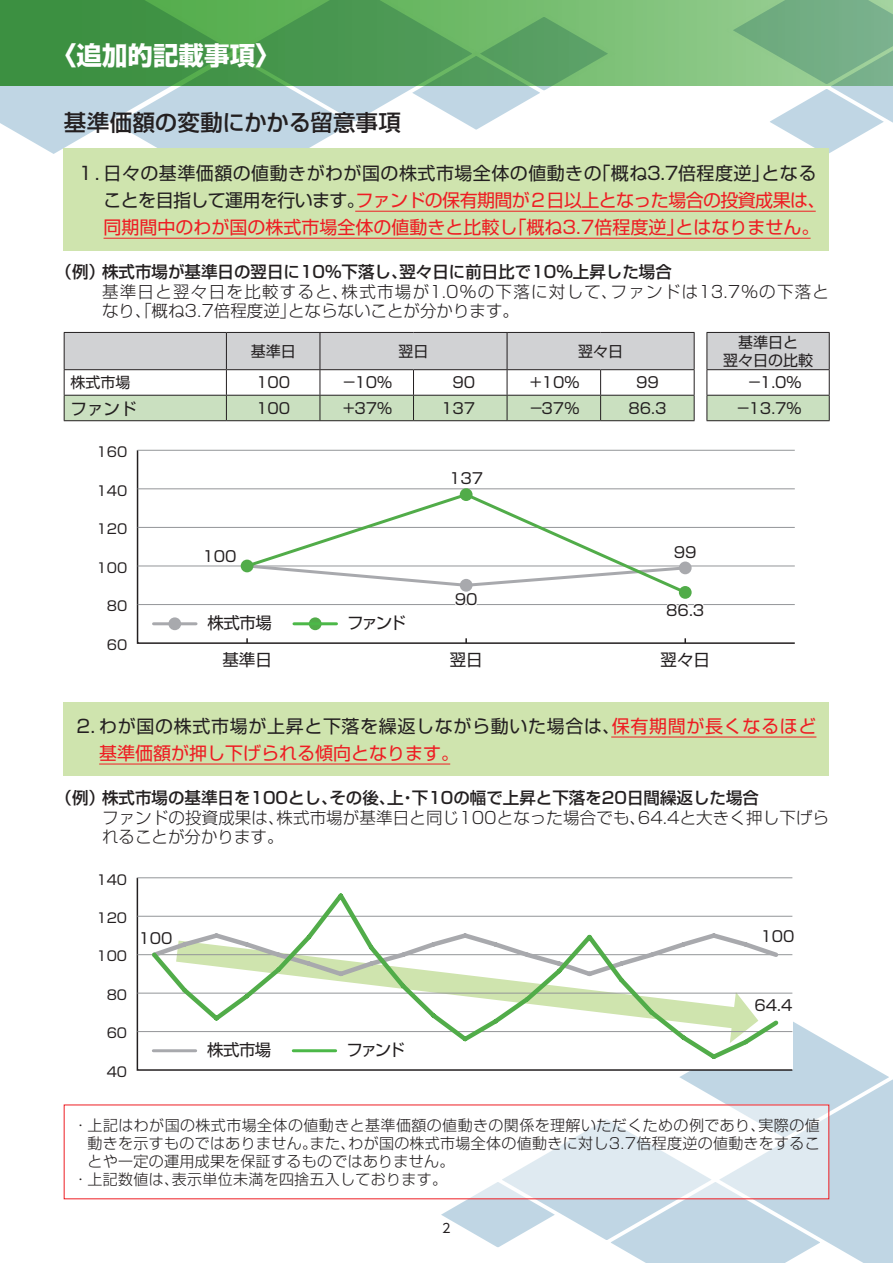
<style>
.page{position:relative;width:893px;height:1263px;background:#fff}
.page>*{position:absolute;margin:0;border:0;box-sizing:border-box;transform-origin:0 0}
.t1{font:700 25.5px "Shin Go Pr 5";color:#fff}
.t2{font:500 22.5px "Shin Go Pr 5";color:#231f20}
.t3{font:18px/27px "Shin Go Pr 5";color:#ee1d23}
.t4{font:18px/27px "Shin Go Pr 5";letter-spacing:.035em;color:#ee1d23}
.t5{font:500 16.5px "Shin Go Pr 5";color:#231f20}
.t6{font:300 16.5px/19.5px "Shin Go Pr 5";letter-spacing:.08em;color:#231f20}
.t7{font:300 16.5px/19.5px "Shin Go Pr 5";letter-spacing:.005em;color:#231f20}
.t8{font:16.5px "Shin Go Pr 5";letter-spacing:-.03em;color:#231f20}
.t9{font:300 15px "Shin Go Pr 5";letter-spacing:.02em;color:#231f20}
.t10{font:15px/18px "Shin Go Pr 5";color:#231f20;text-align:center}
.t11{font:13.5px "Shin Go Pr 5";color:#231f20}
.t12{font:12.75px "UD Shin Go Pro";color:#231f20}
.s1{color:#231f20}
</style>
<div class="page">
<div style="left:0;top:0;width:893px;height:85px;background:#86c580"></div>
<svg style="left:0;top:0;width:615px;height:196px"></svg>
<svg style="left:725px;top:0;width:168px;height:153px"></svg>
<svg style="left:64px;top:332px;width:766px;height:89px"></svg>
<hr style="left:706px;top:420px;width:124px;height:1px;background:#231f20">
<svg style="left:136px;top:449px;width:659px;height:195px"></svg>
<hr style="left:138px;top:604px;width:657px;height:1px;background:#939598">
<hr style="left:138px;top:566px;width:657px;height:1px;background:#939598">
<hr style="left:138px;top:527px;width:657px;height:1px;background:#939598">
<hr style="left:138px;top:489px;width:657px;height:1px;background:#939598">
<hr style="left:138px;top:450px;width:657px;height:1px;background:#939598">
<svg style="left:243px;top:491px;width:446px;height:105px"></svg>
<div style="left:241px;top:560px;width:12px;height:12px;background:#51ac49;border-radius:50%"></div>
<div style="left:460px;top:488px;width:13px;height:13px;background:#51ac49;border-radius:50%"></div>
<svg style="left:679px;top:561px;width:13px;height:13px"></svg>
<div style="left:168px;top:617px;width:13px;height:13px;background:#a8a9ad;border-radius:50%"></div>
<hr style="left:154px;top:622px;width:42px;height:3px;background:#a8a9ad">
<svg style="left:309px;top:617px;width:13px;height:13px"></svg>
<hr style="left:294px;top:622px;width:42px;height:3px;background:#4cb848">
<svg style="left:244px;top:563px;width:461px;height:55px"></svg>
<svg style="left:433px;top:1022px;width:460px;height:241px"></svg>
<svg style="left:136px;top:877px;width:658px;height:194px"></svg>
<hr style="left:137px;top:1031px;width:655px;height:1px;background:#939598">
<hr style="left:137px;top:993px;width:655px;height:1px;background:#939598">
<hr style="left:137px;top:954px;width:655px;height:1px;background:#939598">
<hr style="left:137px;top:916px;width:655px;height:1px;background:#939598">
<hr style="left:137px;top:877px;width:655px;height:1px;background:#939598">
<svg style="left:148px;top:889px;width:634px;height:174px"></svg>
<hr style="left:153px;top:1049px;width:43px;height:3px;background:#a8a9ad">
<hr style="left:293px;top:1049px;width:43px;height:3px;background:#4cb848">
<div style="left:64px;top:149px;width:765px;height:102px;background:#cfe4ae"></div>
<hr style="left:355px;top:211px;width:461px;height:1px;background:#ee1d23">
<hr style="left:104px;top:238px;width:707px;height:1px;background:#ee1d23">
<div style="left:64px;top:702px;width:765px;height:74px;background:#cfe4ae"></div>
<hr style="left:611px;top:737px;width:205px;height:1px;background:#ee1d23">
<hr style="left:99px;top:764px;width:351px;height:1px;background:#ee1d23">
<h1 class="t1" style="left:51px;top:35px;width:231px">〈追加的記載事項〉</h1>
<h2 class="t2" style="left:64px;top:104px;width:339px">基準価額の変動にかかる留意事項</h2>
<p class="t3" style="left:104px;top:158px;width:723px;text-indent:-27px"><span class="s1">１．日々の基準価額の値動きがわが国の株式市場全体の値動きの「概ね3.7倍程度逆」となることを目指して運用を行います。</span>ファンドの保有期間が２日以上となった場合の投資成果は、同期間中のわが国の株式市場全体の値動きと比較し「概ね3.7倍程度逆」とはなりません。</p>
<p class="t5" style="left:56px;top:258px;width:618px">（例）株式市場が基準日の翌日に10％下落し、翌々日に前日比で10％上昇した場合</p>
<p class="t6" style="left:102px;top:280px;width:729px">基準日と翌々日を比較すると、株式市場が1.0％の下落に対して、ファンドは13.7％の下落となり、「概ね3.7倍程度逆」とならないことが分かります。</p>
<p class="t10" style="left:251px;top:341px;width:46px">基準日</p>
<p class="t10" style="left:398px;top:341px;width:31px">翌日</p>
<p class="t10" style="left:578px;top:341px;width:46px">翌々日</p>
<p class="t10" style="left:723px;top:332px;width:91px">基準日と<br>翌々日の比較</p>
<p class="t10" style="left:71px;top:372px;width:61px">株式市場</p>
<p class="t10" style="left:256px;top:372px;width:36px">100</p>
<p class="t10" style="left:342px;top:372px;width:52px">－10%</p>
<p class="t10" style="left:452px;top:372px;width:24px">90</p>
<p class="t10" style="left:530px;top:372px;width:51px">+10%</p>
<p class="t10" style="left:636px;top:372px;width:24px">99</p>
<p class="t10" style="left:747px;top:372px;width:56px">－1.0%</p>
<p class="t8" style="left:71px;top:395px;width:67px">ファンド</p>
<p class="t10" style="left:256px;top:398px;width:36px">100</p>
<p class="t10" style="left:343px;top:398px;width:51px">+37%</p>
<p class="t10" style="left:441px;top:398px;width:36px">137</p>
<p class="t10" style="left:529px;top:398px;width:52px">－37%</p>
<p class="t10" style="left:628px;top:398px;width:40px">86.3</p>
<p class="t10" style="left:736px;top:398px;width:67px">－13.7%</p>
<p class="t11" style="left:97px;top:441px;width:32px">160</p>
<p class="t11" style="left:97px;top:479px;width:32px">140</p>
<p class="t11" style="left:97px;top:518px;width:32px">120</p>
<p class="t11" style="left:97px;top:556px;width:32px">100</p>
<p class="t11" style="left:107px;top:595px;width:22px">80</p>
<p class="t11" style="left:107px;top:634px;width:22px">60</p>
<p class="t10" style="left:202px;top:545px;width:36px">100</p>
<p class="t8" style="left:208px;top:609px;width:66px">株式市場</p>
<p class="t8" style="left:347px;top:609px;width:60px">ファンド</p>
<p class="t10" style="left:449px;top:468px;width:36px">137</p>
<p class="t10" style="left:455px;top:589px;width:24px">90</p>
<p class="t10" style="left:674px;top:542px;width:24px">99</p>
<p class="t10" style="left:666px;top:600px;width:40px">86.3</p>
<p class="t8" style="left:222px;top:646px;width:51px">基準日</p>
<p class="t8" style="left:450px;top:646px;width:34px">翌日</p>
<p class="t8" style="left:660px;top:646px;width:51px">翌々日</p>
<p class="t4" style="left:99px;top:710px;width:719px;text-indent:-23px"><span class="s1">2．わが国の株式市場が上昇と下落を繰返しながら動いた場合は、</span>保有期間が長くなるほど基準価額が押し下げられる傾向となります。</p>
<p class="t5" style="left:56px;top:784px;width:705px">（例）株式市場の基準日を100とし、その後、上・下10の幅で上昇と下落を20日間繰返した場合</p>
<p class="t7" style="left:102px;top:806px;width:729px">ファンドの投資成果は、株式市場が基準日と同じ100となった場合でも、64.4と大きく押し下げられることが分かります。</p>
<p class="t11" style="left:96px;top:868px;width:32px">140</p>
<p class="t11" style="left:96px;top:907px;width:32px">120</p>
<p class="t11" style="left:96px;top:945px;width:32px">100</p>
<p class="t11" style="left:107px;top:984px;width:22px">80</p>
<p class="t11" style="left:107px;top:1022px;width:22px">60</p>
<p class="t11" style="left:107px;top:1060px;width:22px">40</p>
<p class="t10" style="left:139px;top:927px;width:36px">100</p>
<p class="t10" style="left:760px;top:926px;width:36px">100</p>
<p class="t8" style="left:207px;top:1036px;width:66px">株式市場</p>
<p class="t8" style="left:346px;top:1036px;width:60px">ファンド</p>
<p class="t10" style="left:754px;top:995px;width:39px">64.4</p>
<p class="t9" style="left:73px;top:1112px;width:748px">・上記はわが国の株式市場全体の値動きと基準価額の値動きの関係を理解いただくための例であり、実際の値</p>
<p class="t9" style="left:88px;top:1130px;width:734px">動きを示すものではありません。また、わが国の株式市場全体の値動きに対し3.7倍程度逆の値動きをするこ</p>
<p class="t9" style="left:88px;top:1148px;width:368px">とや一定の運用成果を保証するものではありません。</p>
<p class="t9" style="left:73px;top:1166px;width:375px">・上記数値は、表示単位未満を四捨五入しております。</p>
<p class="t12" style="left:442px;top:1218px;width:10px">2</p>
</div>
